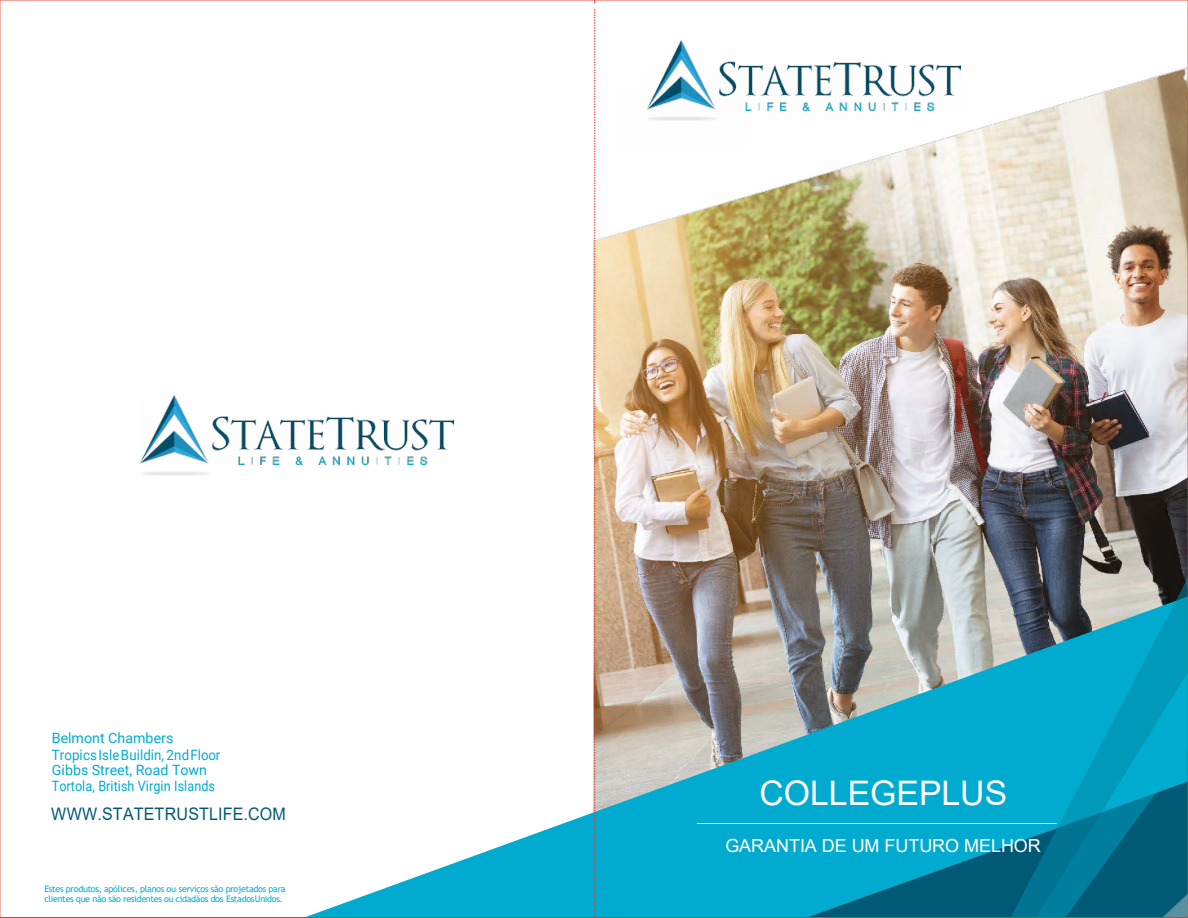
<style>
.page{position:relative;width:1188px;height:918px;background:#fff}
.page>*{position:absolute;margin:0;border:0;box-sizing:border-box;transform-origin:0 0}
.t1{font:33.9px "Arial";color:#fff}
.t2{font:18px "Arial";letter-spacing:-.005em;color:#fff}
.t3{font:17.25px "Arial";letter-spacing:.015em;color:#005a76;scale:.93 1}
.t4{font:14.25px/15.8px "Roboto";color:#00abcf}
.t5{font:9px/10.6px "Trebuchet MS";letter-spacing:-.035em;color:#00b0d3}
</style>
<div class="page">
<img style="left:0;top:0;width:1188px;height:917px">
<hr style="left:697px;top:823px;width:359px;height:1px;background:#fff">
<hr style="left:0;top:917px;width:1188px;height:1px;background:#e83629">
<h3 class="t4" style="left:52px;top:730px;width:170px">Belmont Chambers<br>TropicsIsleBuildin, 2ndFloor<br>Gibbs Street, Road Town<br>Tortola, British Virgin Islands</h3>
<h3 class="t3" style="left:51px;top:802px;width:254px">WWW.STATETRUSTLIFE.COM</h3>
<p class="t5" style="left:44px;top:883px;width:243px">Estes produtos, apólices, planos ou serviços são projetados para clientes que não são residentes ou cidadãos dos EstadosUnidos.</p>
<h1 class="t1" style="left:759px;top:770px;width:249px">COLLEGEPLUS</h1>
<h2 class="t2" style="left:725px;top:833px;width:317px">GARANTIA DE UM FUTURO MELHOR</h2>
</div>
